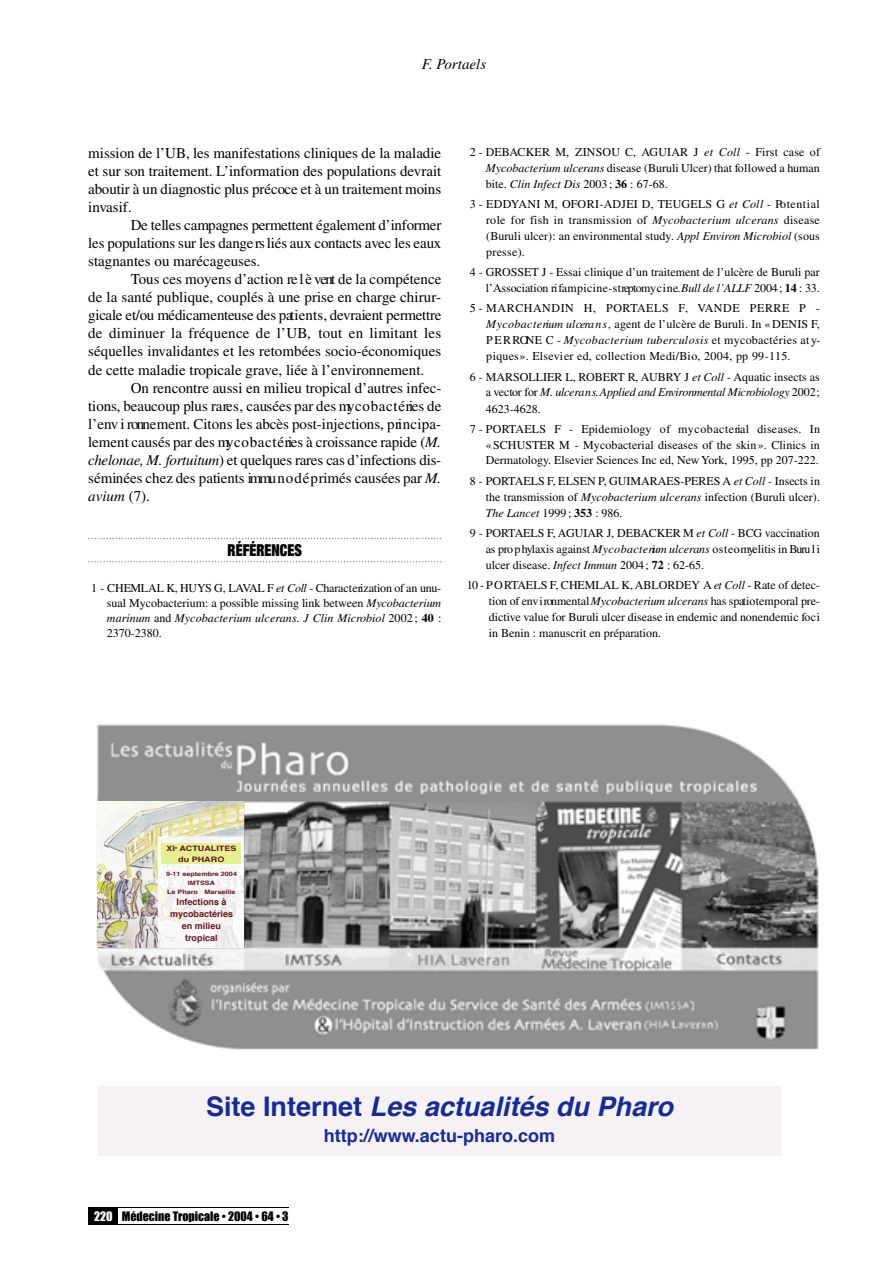
<style>
.page{position:relative;width:893px;height:1263px;background:#fff}
.page>*{position:absolute;margin:0;border:0;box-sizing:border-box;transform-origin:0 0}
.t1{font:italic 700 27px "Helvetica";color:#152b99}
.t2{font:700 18px "Helvetica";color:#152b99}
.t3{font:900 expanded 16.5px "Helvetica Neue";color:#000;scale:.85 1}
.t4{font:15px/18px "Times";color:#000;text-align:justify}
.t5{font:italic 15px "Times";color:#000}
.t6{font:12px/15.9px "Times";color:#000;text-align:justify}
.t7{font:12px "Impact";color:#000}
.t8{font:700 9px/12px "Helvetica";color:#691222;text-align:center}
.t9{font:700 7.5px/10.1px "Helvetica";color:#691222;text-align:center;scale:1.2 1}
.t10{font:700 6px/8.9px "Helvetica";color:#691222;text-align:center;scale:1.2 1}
.s1{font-style:italic}
.s2{font-weight:700}
.s3{color:#daec5a}
.s4{font-style:normal}
.s5{color:#fff}
</style>
<div class="page">
<hr style="left:88px;top:1207px;width:200px;height:1px;background:#000">
<hr style="left:88px;top:1224px;width:200px;height:1px;background:#000">
<div style="left:88px;top:1208px;width:30px;height:17px;background:#000"></div>
<svg style="left:88px;top:538px;width:353px;height:1px"></svg>
<svg style="left:88px;top:561px;width:353px;height:1px"></svg>
<img style="left:96px;top:724px;width:723px;height:363px">
<img style="left:98px;top:801px;width:145px;height:146px">
<div style="left:162px;top:843px;width:79px;height:11px;background:#e5f191"></div>
<div style="left:162px;top:853px;width:79px;height:11px;background:#e5f191"></div>
<div style="left:98px;top:1086px;width:682px;height:69px;background:#f6f1f2"></div>
<p class="t5" style="left:422px;top:58px;width:66px">F. Portaels</p>
<p class="t4" style="left:88px;top:145px;width:354px">mission de l’UB, les manifestations cliniques de la maladie et sur son traitement. L’information des populations devrait aboutir à un diagnostic plus précoce et à un traitement moins invasif.</p>
<p class="t4" style="left:88px;top:218px;width:354px;text-indent:42px">De telles campagnes permettent également d’info rm e r les populations sur les dange rsliés aux contacts avec les eaux stagnantes ou marécageuses.</p>
<p class="t4" style="left:88px;top:272px;width:354px;text-indent:42px">Tous ces moyens d’action re l è vent de la compétence de la santé publique, couplés à une prise en charge chirur&shy;gicale et/ou médicamenteuse des patie n ts , d ev raient perm e ttre de diminuer la fréquence de l’UB, tout en limitant les séquelles invalidantes et les retombées socio-économiques de cette maladie tropicale grave, liée à l’environnement.</p>
<p class="t4" style="left:88px;top:380px;width:354px;text-indent:42px">On rencontre aussi en milieu tropical d’autres infec&shy;tio n s , beaucoup plus ra re s , causées par des my c o b a c té ries de l’e nv i ronnement. Citons les abcès post-injections, p rin c ip a&shy;lement causés par des my c o b a c té ries à croissance rapide (<span class="s1">M . ch e lo n a e, M. fo rtu itu m</span>) et quelques ra res cas d’infections dis&shy;séminées chez des patients immu n o d é p rimés causées par <span class="s1">M . avium</span> (7).</p>
<h3 class="t3" style="left:228px;top:544px;width:89px">RÉFÉRENCES</h3>
<p class="t6" style="left:107px;top:581px;width:336px;line-height:15px;text-indent:-16px">1 - CHEMLAL K, HUYS G, L AVAL F <span class="s1">et Coll</span> - Chara c te riz ation of an unu&shy;sual Mycobacterium: a possible missing link between <span class="s1">Mycobacterium marinum</span> and <span class="s1">Mycobacterium ulcerans. J Clin Microbiol</span> 2002 ; <span class="s2">40</span> :<br>2370-2380.</p>
<p class="t6" style="left:486px;top:145px;width:335px;text-indent:-16px">2 - DEBACKER M, ZINSOU C, AGUIAR J <span class="s1">et Coll</span> - First case of <span class="s1">M y c o b a c te rium ulcerans</span> disease (Buruli Ulcer) that fo llowed a human bite. <span class="s1">Clin Infect Dis</span> 2003 ; <span class="s2">36</span> : 67-68.</p>
<p class="t6" style="left:486px;top:197px;width:335px;text-indent:-17px">3 - E D DYANI M, OFORI-ADJEI D, TEUGELS G <span class="s1">et Coll</span> - Po te n tia l role for fish in transmission of <span class="s1">M y c o b a c te rium ulcerans</span> d is e a s e (B u ruli ulcer): an env ironmental study. <span class="s1">Appl Env iron Micro b io l</span> (s o u s p re s s e ) .</p>
<p class="t6" style="left:469px;top:265px;width:351px;text-align:right">4 - GROSSET J - Essai clinique d’un traitement de l’ulcère de Buruli par l’A s s o c iation ri fa m p ic in e - s trep to my c in e.<span class="s1">Bull de l’ALLF</span> 2 0 0 4; <span class="s2">14</span> : 3 3 .</p>
<p class="t6" style="left:486px;top:302px;width:335px;text-indent:-17px">5 - MARCHANDIN H, P O RTAELS F, VANDE PERRE P - <span class="s1">M y c o b a c te rium ulcera n s ,</span> agent de l’ulcère de Buruli. In « D E N IS F, P E R RONE C - <span class="s1">M y c o b a c te rium tuberculosis</span> et my c o b a c té ries at y&shy;piques». Elsevier ed, collection Medi/Bio, 2 0 0 4 , pp 99-115.</p>
<p class="t6" style="left:486px;top:370px;width:335px;text-indent:-16px">6 - MARSOLLIER L, ROBERT R, AUBRY J <span class="s1">et Coll</span> - Aquatic insects as a vector for <span class="s1">M. ulcera n s</span>.<span class="s1">Applied and Env ironmental Micro b io logy</span> 2 0 0 2; 4623-4628.</p>
<p class="t6" style="left:486px;top:422px;width:335px;text-indent:-16px">7 - P O RTA E L S F - Epidemiology of my c o b a c te rial diseases. In «SCHUSTER M - Mycobacterial diseases of the skin ». Clinics in Dermatology. Elsevier Sciences Inc ed, New York, 1995, pp 207-222.</p>
<p class="t6" style="left:486px;top:474px;width:335px;text-indent:-16px">8 - P O RTAELS F, ELSEN P, G U IM A R A E S -P E R E S A <span class="s1">et Coll</span> - Insects in the transmission of <span class="s1">Mycobacterium ulcerans</span> infection (Buruli ulcer).<br><span class="s1">The Lancet</span> 1999 ; <span class="s2">353</span> : 986.</p>
<p class="t6" style="left:486px;top:526px;width:335px;text-indent:-16px">9 - PORTAELS F, AGUIAR J, DEBACKER M <span class="s1">et Coll</span> - BCG vaccination as pro p hylaxis against <span class="s1">M y c o b a c te rium ulcerans</span> o s te o myelitis in Buru l i ulcer disease. <span class="s1">Infect Immun</span> 2004; <span class="s2">72</span> : 62-65.</p>
<p class="t6" style="left:489px;top:578px;width:333px;text-indent:-22px">10 - P O RTAELS F, CHEMLAL K,ABLORDEY A <span class="s1">et Coll</span> - Rate of detec&shy;tion of env i ronmental<span class="s1">M y c o b a c te rium ulcerans</span> has spatio te m p o ral pre&shy;d ic tive value for Buruli ulcer disease in endemic and nonendemic fo c i in Benin : manuscrit en préparation.</p>
<p class="t9" style="left:166px;top:844px;width:60px">XI<sup>e</sup> ACTUALITES du PHARO</p>
<p class="t10" style="left:166px;top:870px;width:61px">9-11 septembre 2004<br>IMTSSA<br>Le Pharo <span class="s3">•</span> Marseille</p>
<p class="t8" style="left:170px;top:896px;width:65px">Infections à mycobactéries en milieu tropical</p>
<h1 class="t1" style="left:206px;top:1095px;width:474px"><span class="s4">S i t e I n t e r n e t</span> Les actualités du Pharo</h1>
<h2 class="t2" style="left:324px;top:1128px;width:233px">http://www.actu-pharo.com</h2>
<p class="t7" style="left:94px;top:1209px;width:196px"><span class="s5">220</span> Médecine Tropicale • 2004 • 64 • 3</p>
</div>
